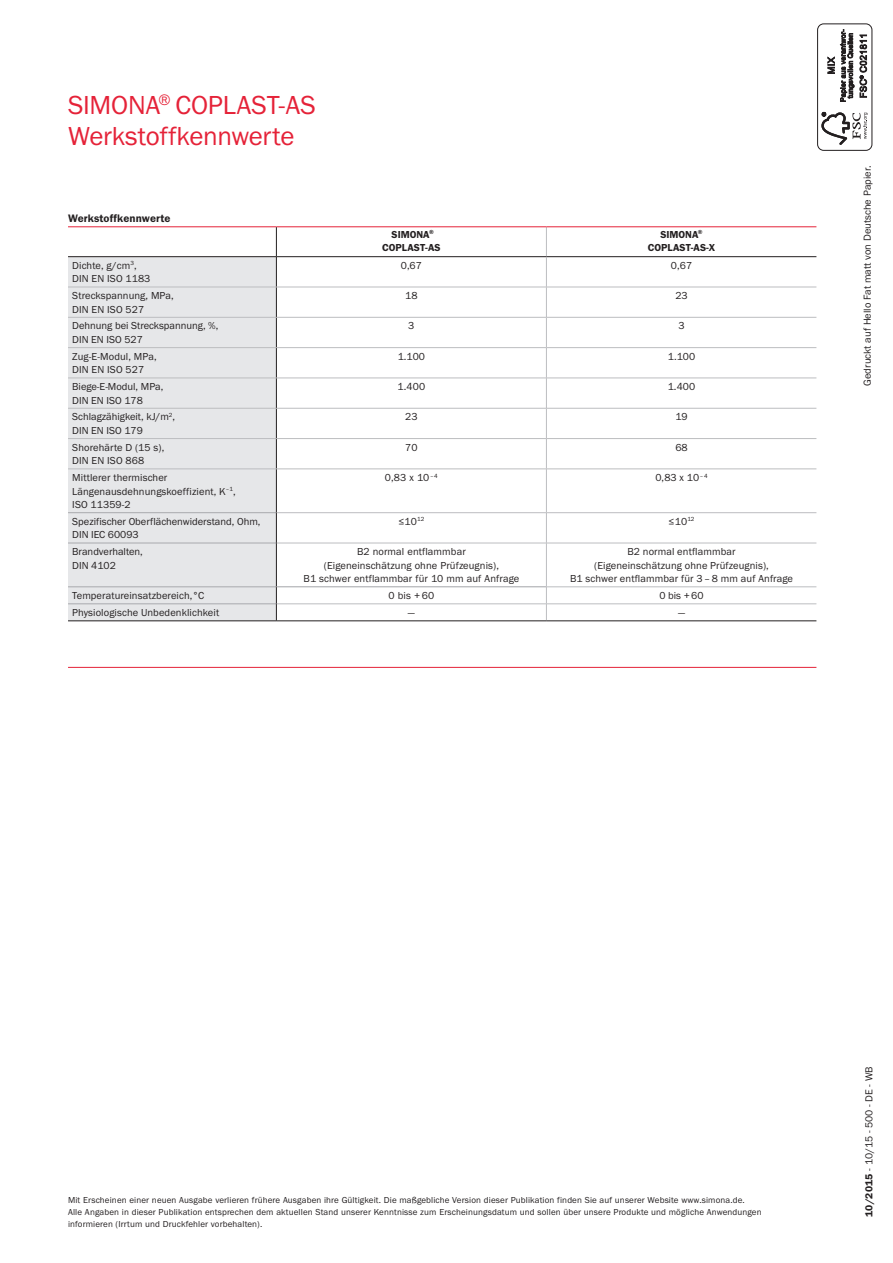
<style>
.page{position:relative;width:893px;height:1263px;background:#fff}
.page>*{position:absolute;margin:0;border:0;box-sizing:border-box;transform-origin:0 0}
.t1{font:27px/31.5px "Franklin Gothic URW Boo";color:#e52238}
.t2{font:27px "Franklin Gothic URW Boo";letter-spacing:.025em;color:#e52238}
.t3{font:11.25px "Franklin Gothic URW Dem";letter-spacing:.01em;color:#231f20}
.t4{font:10.5px/13.5px "Franklin Gothic URW Boo";letter-spacing:.01em;color:#231f20}
.t5{font:10.5px/13.5px "Franklin Gothic URW Dem";color:#231f20;text-align:center}
.t6{font:9px/12px "Franklin Gothic URW Boo";letter-spacing:.015em;color:#231f20}
.s1{font-family:"Franklin Gothic URW Dem"}
</style>
<div class="page">
<hr style="left:68px;top:667px;width:748px;height:1px;background:#e52238">
<div style="left:68px;top:257px;width:208px;height:364px;background:#e6e7e9"></div>
<svg style="left:546px;top:227px;width:1px;height:29px"></svg>
<hr style="left:68px;top:287px;width:208px;height:1px;background:#bcbdc0">
<hr style="left:68px;top:317px;width:208px;height:1px;background:#bcbdc0">
<hr style="left:68px;top:347px;width:208px;height:1px;background:#bcbdc0">
<hr style="left:68px;top:378px;width:208px;height:1px;background:#bcbdc0">
<hr style="left:68px;top:408px;width:208px;height:1px;background:#bcbdc0">
<hr style="left:68px;top:438px;width:208px;height:1px;background:#bcbdc0">
<hr style="left:68px;top:469px;width:208px;height:1px;background:#bcbdc0">
<hr style="left:68px;top:512px;width:208px;height:1px;background:#a8a9ad">
<hr style="left:68px;top:543px;width:208px;height:1px;background:#a8a9ad">
<hr style="left:68px;top:586px;width:208px;height:1px;background:#a8a9ad">
<hr style="left:68px;top:604px;width:208px;height:1px;background:#a8a9ad">
<hr style="left:68px;top:256px;width:208px;height:1px;background:#231f20">
<hr style="left:276px;top:256px;width:270px;height:1px;background:#231f20">
<hr style="left:546px;top:256px;width:270px;height:1px;background:#231f20">
<hr style="left:68px;top:226px;width:208px;height:1px;background:#e52238">
<hr style="left:276px;top:226px;width:270px;height:1px;background:#e52238">
<hr style="left:546px;top:226px;width:270px;height:1px;background:#e52238">
<svg style="left:276px;top:227px;width:1px;height:29px"></svg>
<hr style="left:276px;top:257px;width:1px;height:30px;background:#231f20">
<hr style="left:276px;top:287px;width:1px;height:30px;background:#231f20">
<hr style="left:276px;top:317px;width:1px;height:30px;background:#231f20">
<hr style="left:276px;top:348px;width:1px;height:30px;background:#231f20">
<hr style="left:276px;top:378px;width:1px;height:30px;background:#231f20">
<hr style="left:276px;top:408px;width:1px;height:30px;background:#231f20">
<hr style="left:276px;top:439px;width:1px;height:30px;background:#231f20">
<hr style="left:276px;top:469px;width:1px;height:44px;background:#231f20">
<hr style="left:276px;top:513px;width:1px;height:30px;background:#231f20">
<hr style="left:276px;top:543px;width:1px;height:44px;background:#231f20">
<svg style="left:276px;top:587px;width:1px;height:34px"></svg>
<hr style="left:546px;top:257px;width:1px;height:30px;background:#bcbdc0">
<hr style="left:546px;top:287px;width:1px;height:30px;background:#bcbdc0">
<hr style="left:546px;top:317px;width:1px;height:30px;background:#bcbdc0">
<hr style="left:546px;top:348px;width:1px;height:30px;background:#bcbdc0">
<hr style="left:546px;top:378px;width:1px;height:30px;background:#bcbdc0">
<hr style="left:546px;top:408px;width:1px;height:30px;background:#bcbdc0">
<hr style="left:546px;top:439px;width:1px;height:30px;background:#bcbdc0">
<hr style="left:546px;top:469px;width:1px;height:43px;background:#bcbdc0">
<hr style="left:546px;top:513px;width:1px;height:30px;background:#bcbdc0">
<hr style="left:546px;top:543px;width:1px;height:44px;background:#bcbdc0">
<svg style="left:546px;top:587px;width:1px;height:34px"></svg>
<hr style="left:68px;top:621px;width:208px;height:1px;background:#231f20">
<hr style="left:276px;top:621px;width:270px;height:1px;background:#231f20">
<hr style="left:546px;top:621px;width:270px;height:1px;background:#231f20">
<hr style="left:276px;top:287px;width:270px;height:1px;background:#bcbdc0">
<hr style="left:546px;top:287px;width:270px;height:1px;background:#bcbdc0">
<hr style="left:276px;top:317px;width:270px;height:1px;background:#bcbdc0">
<hr style="left:546px;top:317px;width:270px;height:1px;background:#bcbdc0">
<hr style="left:276px;top:347px;width:270px;height:1px;background:#bcbdc0">
<hr style="left:546px;top:347px;width:270px;height:1px;background:#bcbdc0">
<hr style="left:276px;top:378px;width:270px;height:1px;background:#bcbdc0">
<hr style="left:546px;top:378px;width:270px;height:1px;background:#bcbdc0">
<hr style="left:276px;top:408px;width:270px;height:1px;background:#bcbdc0">
<hr style="left:546px;top:408px;width:270px;height:1px;background:#bcbdc0">
<hr style="left:276px;top:438px;width:270px;height:1px;background:#bcbdc0">
<hr style="left:546px;top:438px;width:270px;height:1px;background:#bcbdc0">
<hr style="left:276px;top:469px;width:270px;height:1px;background:#bcbdc0">
<hr style="left:546px;top:469px;width:270px;height:1px;background:#bcbdc0">
<hr style="left:277px;top:512px;width:269px;height:1px;background:#bcbdc0">
<hr style="left:546px;top:512px;width:270px;height:1px;background:#bcbdc0">
<hr style="left:277px;top:543px;width:269px;height:1px;background:#bcbdc0">
<hr style="left:546px;top:543px;width:270px;height:1px;background:#bcbdc0">
<hr style="left:546px;top:586px;width:270px;height:1px;background:#bcbdc0">
<hr style="left:546px;top:604px;width:270px;height:1px;background:#bcbdc0">
<hr style="left:277px;top:604px;width:269px;height:1px;background:#bcbdc0">
<hr style="left:277px;top:586px;width:269px;height:1px;background:#bcbdc0">
<div style="left:817px;top:23px;width:55px;height:128px;border:1px solid #231f20;border-radius:6px"></div>
<svg style="left:821px;top:112px;width:47px;height:33px"></svg>
<svg style="left:827px;top:29px;width:40px;height:73px"></svg>
<h1 class="t1" style="left:68px;top:89px;width:249px">SIMONA<sup>®</sup> COPLAST-AS<br>Werkstoffkennwerte</h1>
<h1 class="t2" style="left:68px;top:98px;width:226px">SIMONA worldwide</h1>
<p class="t3" style="left:68px;top:211px;width:104px">Werkstoffkennwerte</p>
<p class="t5" style="left:382px;top:228px;width:60px">SIMONA<sup>®<br></sup>COPLAST-AS</p>
<p class="t5" style="left:648px;top:228px;width:69px">SIMONA<sup>®<br></sup>COPLAST-AS-X</p>
<p class="t4" style="left:72px;top:259px;width:80px">Dichte, g/cm<sup>3</sup>,<br>DIN EN ISO 1183</p>
<p class="t4" style="left:401px;top:259px;width:23px">0,67</p>
<p class="t4" style="left:671px;top:259px;width:23px">0,67</p>
<p class="t4" style="left:72px;top:289px;width:103px">Streckspannung, MPa,<br>DIN EN ISO 527</p>
<p class="t4" style="left:405px;top:289px;width:14px">18</p>
<p class="t4" style="left:675px;top:289px;width:14px">23</p>
<p class="t4" style="left:72px;top:319px;width:148px">Dehnung bei Streckspannung, %,<br>DIN EN ISO 527</p>
<p class="t4" style="left:408px;top:319px;width:8px">3</p>
<p class="t4" style="left:678px;top:319px;width:8px">3</p>
<p class="t4" style="left:72px;top:350px;width:86px">Zug-E-Modul, MPa,<br>DIN EN ISO 527</p>
<p class="t4" style="left:398px;top:350px;width:29px">1.100</p>
<p class="t4" style="left:668px;top:350px;width:29px">1.100</p>
<p class="t4" style="left:72px;top:380px;width:93px">Biege-E-Modul, MPa,<br>DIN EN ISO 178</p>
<p class="t4" style="left:398px;top:380px;width:29px">1.400</p>
<p class="t4" style="left:668px;top:380px;width:29px">1.400</p>
<p class="t4" style="left:72px;top:410px;width:104px">Schlagzähigkeit, kJ/m<sup>2</sup>,<br>DIN EN ISO 179</p>
<p class="t4" style="left:405px;top:410px;width:14px">23</p>
<p class="t4" style="left:675px;top:410px;width:14px">19</p>
<p class="t4" style="left:72px;top:441px;width:94px">Shorehärte D (15 s),<br>DIN EN ISO 868</p>
<p class="t4" style="left:405px;top:441px;width:14px">70</p>
<p class="t4" style="left:675px;top:441px;width:14px">68</p>
<p class="t4" style="left:72px;top:471px;width:165px">Mittlerer thermischer<br>Längenausdehnungskoeffizient, K<sup>–1</sup>,<br>ISO 11359-2</p>
<p class="t4" style="left:385px;top:471px;width:54px">0,83 x 10<sup>–4</sup></p>
<p class="t4" style="left:655px;top:471px;width:54px">0,83 x 10<sup>–4</sup></p>
<p class="t4" style="left:72px;top:515px;width:190px">Spezifischer Oberflächenwiderstand, Ohm,<br>DIN IEC 60093</p>
<p class="t4" style="left:398px;top:515px;width:28px">≤10<sup>12</sup></p>
<p class="t4" style="left:668px;top:515px;width:28px">≤10<sup>12</sup></p>
<p class="t4" style="left:72px;top:545px;width:72px">Brandverhalten,<br>DIN 4102</p>
<p class="t4" style="left:304px;top:545px;width:217px;text-align:center">B2 normal entflammbar<br>(Eigeneinschätzung ohne Prüfzeugnis),<br>B1 schwer entflammbar für 10 mm auf Anfrage</p>
<p class="t4" style="left:570px;top:545px;width:224px;text-align:center">B2 normal entflammbar<br>(Eigeneinschätzung ohne Prüfzeugnis),<br>B1 schwer entflammbar für 3–8 mm auf Anfrage</p>
<p class="t4" style="left:72px;top:589px;width:133px">Temperatureinsatzbereich,°C</p>
<p class="t4" style="left:389px;top:589px;width:47px">0 bis +60</p>
<p class="t4" style="left:659px;top:589px;width:46px">0 bis +60</p>
<p class="t4" style="left:72px;top:606px;width:148px">Physiologische Unbedenklichkeit</p>
<p class="t4" style="left:408px;top:606px;width:9px">—</p>
<p class="t4" style="left:678px;top:606px;width:9px">—</p>
<p class="t4" style="left:861px;top:386px;width:221px;rotate:-90deg">Gedruckt auf Hello Fat matt von Deutsche Papier.</p>
<p class="t6" style="left:68px;top:1194px;width:695px">Mit Erscheinen einer neuen Ausgabe verlieren frühere Ausgaben ihre Gültigkeit. Die maßgebliche Version dieser Publikation finden Sie auf unserer Website www.simona.de.<br>Alle Angaben in dieser Publikation entsprechen dem aktuellen Stand unserer Kenntnisse zum Erscheinungsdatum und sollen über unsere Produkte und mögliche Anwendungen informieren (Irrtum und Druckfehler vorbehalten).</p>
<p class="t4" style="left:862px;top:1217px;width:152px;rotate:-90deg"><span class="s1">10/2015</span> - 10/15 - 500 - DE - WB</p>
</div>
